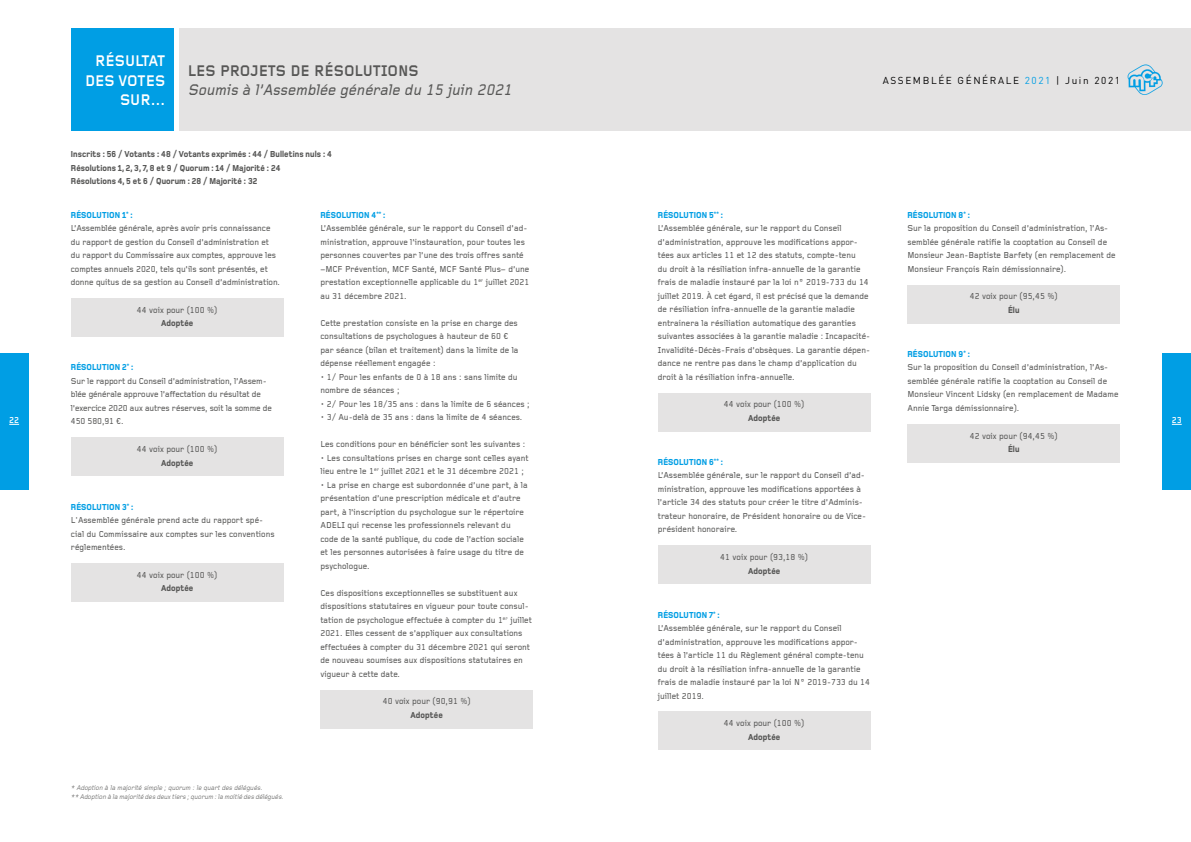
<style>
.page{position:relative;width:1191px;height:842px;background:#fff}
.page>*{position:absolute;margin:0;border:0;box-sizing:border-box;transform-origin:0 0}
.t1{font:italic 500 16px "Foundry Gridnik";color:#575756;scale:.9 1}
.t2{font:700 16px "Foundry Gridnik";color:#575756;scale:.9 1}
.t3{font:700 16px/19.2px "Foundry Gridnik";color:#fff;text-align:right;scale:.9 1}
.t4{font:10px "DIN";letter-spacing:.16em;color:#000}
.t5{font:500 9px/13.5px "Foundry Gridnik";color:#575756;scale:.9 1}
.t6{font:9px/13.5px "Foundry Monoline Extra Bold RO";letter-spacing:.01em;color:#575756;scale:.9 1}
.t7{font:9px "Foundry Monoline Extra Bold RO";letter-spacing:.01em;color:#009ee4;scale:.9 1}
.t8{font:700 9px "Foundry Gridnik";color:#fff;scale:.9 1}
.t9{font:italic 7px/9px "Foundry Gridnik";color:#575756;scale:.9 1}
.s1{color:#009ee4}
</style>
<div class="page">
<div style="left:1162px;top:353px;width:29px;height:136px;background:#009ee4"></div>
<div style="left:0;top:353px;width:28px;height:136px;background:#009ee4"></div>
<div style="left:71px;top:28px;width:103px;height:103px;background:#009ee4"></div>
<div style="left:179px;top:28px;width:1012px;height:103px;background:#e4e3e3"></div>
<div style="left:71px;top:298px;width:212px;height:39px;background:#e4e3e3"></div>
<div style="left:71px;top:437px;width:212px;height:39px;background:#e4e3e3"></div>
<div style="left:71px;top:563px;width:212px;height:39px;background:#e4e3e3"></div>
<div style="left:320px;top:690px;width:213px;height:38px;background:#e4e3e3"></div>
<div style="left:658px;top:393px;width:212px;height:38px;background:#e4e3e3"></div>
<div style="left:658px;top:545px;width:212px;height:39px;background:#e4e3e3"></div>
<div style="left:658px;top:712px;width:212px;height:38px;background:#e4e3e3"></div>
<div style="left:907px;top:285px;width:213px;height:38px;background:#e4e3e3"></div>
<div style="left:907px;top:424px;width:213px;height:38px;background:#e4e3e3"></div>
<svg style="left:1127px;top:64px;width:35px;height:31px"></svg>
<h1 class="t3" style="left:85px;top:51px;width:91px">RÉSULTAT<br>DES VOTES<br>SUR…</h1>
<h1 class="t2" style="left:188px;top:62px;width:258px">LES PROJETS DE RÉSOLUTIONS</h1>
<h1 class="t1" style="left:188px;top:81px;width:365px">Soumis à l’Assemblée générale du 15 juin 2021</h1>
<p class="t4" style="left:883px;top:74px;width:239px">ASSEMBLÉE GÉNÉRALE <span class="s1">2021</span> | Juin 2021</p>
<p class="t6" style="left:71px;top:148px;width:291px">Inscrits : 56 / Votants : 48 / Votants exprimés : 44 / Bulletins nuls : 4<br>Résolutions 1, 2, 3, 7, 8 et 9 / Quorum : 14 / Majorité : 24<br>Résolutions 4, 5 et 6 / Quorum : 28 / Majorité : 32</p>
<p class="t7" style="left:320px;top:210px;width:74px">RÉSOLUTION 4<sup>**</sup> :</p>
<p class="t5" style="left:320px;top:221px;width:234px">L’Assemblée générale, sur le rapport du Conseil d’ad&shy;ministration, approuve l’instauration, pour toutes les personnes couvertes par l’une des trois offres santé –MCF Prévention, MCF Santé, MCF Santé Plus– d’une prestation exceptionnelle applicable du 1<sup>er</sup> juillet 2021 au 31 décembre 2021.</p>
<p class="t5" style="left:320px;top:316px;width:222px">Cette prestation consiste en la prise en charge des consultations de psychologues à hauteur de 60 ¤ par séance (bilan et traitement) dans la limite de la dépense réellement engagée :</p>
<p class="t5" style="left:320px;top:370px;width:220px">• 1/ Pour les enfants de 0 à 18 ans : sans limite du nombre de séances ;</p>
<p class="t5" style="left:320px;top:397px;width:234px">• 2/ Pour les 18/35 ans : dans la limite de 6 séances ;</p>
<p class="t5" style="left:320px;top:410px;width:226px">• 3/ Au-delà de 35 ans : dans la limite de 4 séances.</p>
<p class="t5" style="left:320px;top:437px;width:229px">Les conditions pour en bénéficier sont les suivantes :</p>
<p class="t5" style="left:320px;top:451px;width:233px">• Les consultations prises en charge sont celles ayant lieu entre le 1<sup>er</sup> juillet 2021 et le 31 décembre 2021 ;</p>
<p class="t5" style="left:320px;top:478px;width:232px">• La prise en charge est subordonnée d’une part, à la présentation d’une prescription médicale et d’autre part, à l’inscription du psychologue sur le répertoire ADELI qui recense les professionnels relevant du code de la santé publique, du code de l’action sociale et les personnes autorisées à faire usage du titre de psychologue.</p>
<p class="t5" style="left:320px;top:586px;width:236px">Ces dispositions exceptionnelles se substituent aux dispositions statutaires en vigueur pour toute consul&shy;tation de psychologue effectuée à compter du 1<sup>er</sup> juillet 2021. Elles cessent de s’appliquer aux consultations effectuées à compter du 31 décembre 2021 qui seront de nouveau soumises aux dispositions statutaires en vigueur à cette date.</p>
<p class="t5" style="left:383px;top:695px;width:99px">40 voix pour (90,91 %)</p>
<p class="t6" style="left:410px;top:708px;width:37px">Adoptée</p>
<p class="t7" style="left:71px;top:210px;width:70px">RÉSOLUTION 1<sup>*</sup> :</p>
<p class="t5" style="left:71px;top:221px;width:234px">L’Assemblée générale, après avoir pris connaissance du rapport de gestion du Conseil d’administration et du rapport du Commissaire aux comptes, approuve les comptes annuels 2020, tels qu’ils sont présentés, et donne quitus de sa gestion au Conseil d’administration.</p>
<p class="t5" style="left:137px;top:303px;width:91px">44 voix pour (100 %)</p>
<p class="t6" style="left:161px;top:317px;width:37px">Adoptée</p>
<p class="t7" style="left:71px;top:363px;width:71px">RÉSOLUTION 2<sup>*</sup> :</p>
<p class="t5" style="left:71px;top:374px;width:225px">Sur le rapport du Conseil d’administration, l’Assem&shy;blée générale approuve l’affectation du résultat de l’exercice 2020 aux autres réserves, soit la somme de 450 580,91 ¤.</p>
<p class="t5" style="left:137px;top:442px;width:91px">44 voix pour (100 %)</p>
<p class="t6" style="left:161px;top:456px;width:37px">Adoptée</p>
<p class="t7" style="left:71px;top:502px;width:71px">RÉSOLUTION 3<sup>*</sup> :</p>
<p class="t5" style="left:71px;top:513px;width:228px">L'Assemblée générale prend acte du rapport spé&shy;cial du Commissaire aux comptes sur les conventions réglementées.</p>
<p class="t5" style="left:137px;top:568px;width:91px">44 voix pour (100 %)</p>
<p class="t6" style="left:161px;top:582px;width:37px">Adoptée</p>
<p class="t7" style="left:658px;top:210px;width:74px">RÉSOLUTION 5<sup>**</sup> :</p>
<p class="t5" style="left:658px;top:221px;width:237px">L’Assemblée générale, sur le rapport du Conseil d’administration, approuve les modifications appor&shy;tées aux articles 11 et 12 des statuts, compte-tenu<br>du droit à la résiliation infra-annuelle de la garantie frais de maladie instauré par la loi n° 2019-733 du 14 juillet 2019. À cet égard, il est précisé que la demande de résiliation infra-annuelle de la garantie maladie entrainera la résiliation automatique des garanties suivantes associées à la garantie maladie : Incapacité-Invalidité-Décès-Frais d’obsèques. La garantie dépen&shy;dance ne rentre pas dans le champ d’application du droit à la résiliation infra-annuelle.</p>
<p class="t5" style="left:724px;top:398px;width:91px">44 voix pour (100 %)</p>
<p class="t6" style="left:748px;top:411px;width:37px">Adoptée</p>
<p class="t7" style="left:658px;top:458px;width:74px">RÉSOLUTION 6<sup>**</sup> :</p>
<p class="t5" style="left:658px;top:469px;width:233px">L’Assemblée générale, sur le rapport du Conseil d’ad&shy;ministration, approuve les modifications apportées à l’article 34 des statuts pour créer le titre d’Adminis&shy;trateur honoraire, de Président honoraire ou de Vice&shy;président honoraire.</p>
<p class="t5" style="left:720px;top:550px;width:99px">41 voix pour (93,18 %)</p>
<p class="t6" style="left:748px;top:564px;width:37px">Adoptée</p>
<p class="t7" style="left:658px;top:610px;width:70px">RÉSOLUTION 7<sup>*</sup> :</p>
<p class="t5" style="left:658px;top:621px;width:237px">L’Assemblée générale, sur le rapport du Conseil d’administration, approuve les modifications appor&shy;tées à l’article 11 du Règlement général compte-tenu du droit à la résiliation infra-annuelle de la garantie frais de maladie instauré par la loi N° 2019-733 du 14 juillet 2019.</p>
<p class="t5" style="left:724px;top:716px;width:91px">44 voix pour (100 %)</p>
<p class="t6" style="left:748px;top:730px;width:37px">Adoptée</p>
<p class="t7" style="left:907px;top:210px;width:71px">RÉSOLUTION 8<sup>*</sup> :</p>
<p class="t5" style="left:907px;top:221px;width:233px">Sur la proposition du Conseil d’administration, l’As&shy;semblée générale ratifie la cooptation au Conseil de Monsieur Jean-Baptiste Barfety (en remplacement de Monsieur François Rain démissionnaire).</p>
<p class="t5" style="left:969px;top:290px;width:99px">42 voix pour (95,45 %)</p>
<p class="t6" style="left:1008px;top:303px;width:14px">Élu</p>
<p class="t7" style="left:907px;top:350px;width:71px">RÉSOLUTION 9<sup>*</sup> :</p>
<p class="t5" style="left:907px;top:361px;width:236px">Sur la proposition du Conseil d’administration, l’As&shy;semblée générale ratifie la cooptation au Conseil de Monsieur Vincent Lidsky (en remplacement de Madame Annie Targa démissionnaire).</p>
<p class="t5" style="left:969px;top:429px;width:99px">42 voix pour (94,45 %)</p>
<p class="t6" style="left:1008px;top:443px;width:14px">Élu</p>
<p class="t8" style="left:9px;top:416px;width:12px">22</p>
<p class="t8" style="left:1171px;top:416px;width:12px">23</p>
<p class="t9" style="left:71px;top:783px;width:239px">* Adoption à la majorité simple ; quorum : le quart des délégués.<br>** Adoption à la majorité des deux tiers ;quorum :la moitié des délégués.</p>
</div>
